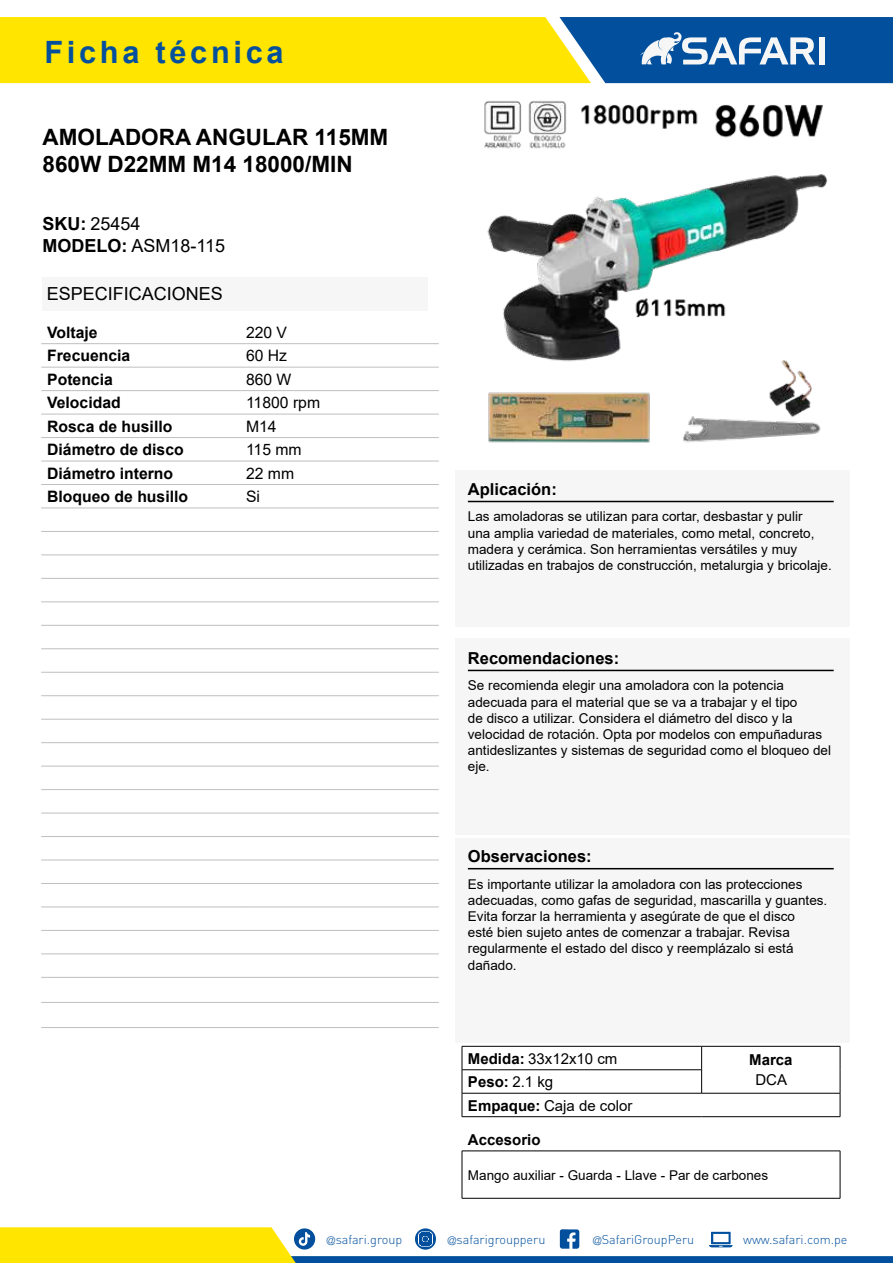
<style>
.page{position:relative;width:893px;height:1263px;background:#fff}
.page>*{position:absolute;margin:0;border:0;box-sizing:border-box;transform-origin:0 0}
.t1{font:700 30.75px "Arial";letter-spacing:.12em;color:#02509d}
.t2{font:700 22.5px/27px "Arial";color:#000}
.t3{font:18px/21.9px "Arial";color:#000}
.t4{font:700 16.5px "Arial";color:#000}
.t5{font:700 15.75px "Arial";color:#000}
.t6{font:15.75px "Arial";color:#000}
.t7{font:15px "Arial";color:#000}
.t8{font:700 15px "Arial";color:#000}
.t9{font:13.5px/16.2px "Arial";color:#000}
.t10{font:300 12.6px "DIN";color:#02509d}
.s1{font-weight:700}
.s2{font-weight:400}
.s3{font-family:"Helvetica LT Std";font-stretch:condensed;font-size:11.25px}
</style>
<div class="page">
<svg style="left:0;top:1227px;width:893px;height:36px"></svg>
<svg style="left:0;top:17px;width:893px;height:66px;background:#b1b83e"></svg>
<div style="left:819px;top:37px;width:6px;height:27px;background:#f6f6f6"></div>
<div style="left:455px;top:470px;width:395px;height:157px;background:#f6f6f6"></div>
<hr style="left:468px;top:501px;width:366px;height:1px;background:#000">
<div style="left:455px;top:638px;width:395px;height:196px;background:#f6f6f6"></div>
<hr style="left:468px;top:670px;width:366px;height:1px;background:#000">
<div style="left:455px;top:838px;width:395px;height:204px;background:#f6f6f6"></div>
<hr style="left:468px;top:868px;width:366px;height:1px;background:#000">
<hr style="left:462px;top:1151px;width:378px;height:1px;background:#000">
<hr style="left:462px;top:1151px;width:1px;height:47px;background:#000">
<hr style="left:840px;top:1151px;width:1px;height:47px;background:#000">
<hr style="left:462px;top:1198px;width:378px;height:1px;background:#000">
<hr style="left:41px;top:343px;width:199px;height:1px;background:#bfbfbf">
<hr style="left:240px;top:343px;width:199px;height:1px;background:#bfbfbf">
<hr style="left:41px;top:1027px;width:199px;height:1px;background:#bfbfbf">
<hr style="left:240px;top:1027px;width:199px;height:1px;background:#bfbfbf">
<hr style="left:41px;top:367px;width:199px;height:1px;background:#bfbfbf">
<hr style="left:240px;top:367px;width:199px;height:1px;background:#bfbfbf">
<hr style="left:41px;top:390px;width:199px;height:1px;background:#bfbfbf">
<hr style="left:240px;top:390px;width:199px;height:1px;background:#bfbfbf">
<hr style="left:41px;top:414px;width:199px;height:1px;background:#bfbfbf">
<hr style="left:240px;top:414px;width:199px;height:1px;background:#bfbfbf">
<hr style="left:41px;top:437px;width:199px;height:1px;background:#bfbfbf">
<hr style="left:240px;top:437px;width:199px;height:1px;background:#bfbfbf">
<hr style="left:41px;top:461px;width:199px;height:1px;background:#bfbfbf">
<hr style="left:240px;top:461px;width:199px;height:1px;background:#bfbfbf">
<hr style="left:41px;top:484px;width:199px;height:1px;background:#bfbfbf">
<hr style="left:240px;top:484px;width:199px;height:1px;background:#bfbfbf">
<hr style="left:41px;top:508px;width:199px;height:1px;background:#bfbfbf">
<hr style="left:240px;top:508px;width:199px;height:1px;background:#bfbfbf">
<hr style="left:41px;top:531px;width:199px;height:1px;background:#bfbfbf">
<hr style="left:240px;top:531px;width:199px;height:1px;background:#bfbfbf">
<hr style="left:41px;top:555px;width:199px;height:1px;background:#bfbfbf">
<hr style="left:240px;top:555px;width:199px;height:1px;background:#bfbfbf">
<hr style="left:41px;top:578px;width:199px;height:1px;background:#bfbfbf">
<hr style="left:240px;top:578px;width:199px;height:1px;background:#bfbfbf">
<hr style="left:41px;top:602px;width:199px;height:1px;background:#bfbfbf">
<hr style="left:240px;top:602px;width:199px;height:1px;background:#bfbfbf">
<hr style="left:41px;top:625px;width:199px;height:1px;background:#bfbfbf">
<hr style="left:240px;top:625px;width:199px;height:1px;background:#bfbfbf">
<hr style="left:41px;top:648px;width:199px;height:1px;background:#bfbfbf">
<hr style="left:240px;top:648px;width:199px;height:1px;background:#bfbfbf">
<hr style="left:41px;top:672px;width:199px;height:1px;background:#bfbfbf">
<hr style="left:240px;top:672px;width:199px;height:1px;background:#bfbfbf">
<hr style="left:41px;top:695px;width:199px;height:1px;background:#bfbfbf">
<hr style="left:240px;top:695px;width:199px;height:1px;background:#bfbfbf">
<hr style="left:41px;top:719px;width:199px;height:1px;background:#bfbfbf">
<hr style="left:240px;top:719px;width:199px;height:1px;background:#bfbfbf">
<hr style="left:41px;top:742px;width:199px;height:1px;background:#bfbfbf">
<hr style="left:240px;top:742px;width:199px;height:1px;background:#bfbfbf">
<hr style="left:41px;top:766px;width:199px;height:1px;background:#bfbfbf">
<hr style="left:240px;top:766px;width:199px;height:1px;background:#bfbfbf">
<hr style="left:41px;top:789px;width:199px;height:1px;background:#bfbfbf">
<hr style="left:240px;top:789px;width:199px;height:1px;background:#bfbfbf">
<hr style="left:41px;top:813px;width:199px;height:1px;background:#bfbfbf">
<hr style="left:240px;top:813px;width:199px;height:1px;background:#bfbfbf">
<hr style="left:41px;top:836px;width:199px;height:1px;background:#bfbfbf">
<hr style="left:240px;top:836px;width:199px;height:1px;background:#bfbfbf">
<hr style="left:41px;top:860px;width:199px;height:1px;background:#bfbfbf">
<hr style="left:240px;top:860px;width:199px;height:1px;background:#bfbfbf">
<hr style="left:41px;top:883px;width:199px;height:1px;background:#bfbfbf">
<hr style="left:240px;top:883px;width:199px;height:1px;background:#bfbfbf">
<hr style="left:41px;top:907px;width:199px;height:1px;background:#bfbfbf">
<hr style="left:240px;top:907px;width:199px;height:1px;background:#bfbfbf">
<hr style="left:41px;top:930px;width:199px;height:1px;background:#bfbfbf">
<hr style="left:240px;top:930px;width:199px;height:1px;background:#bfbfbf">
<hr style="left:41px;top:954px;width:199px;height:1px;background:#bfbfbf">
<hr style="left:240px;top:954px;width:199px;height:1px;background:#bfbfbf">
<hr style="left:41px;top:977px;width:199px;height:1px;background:#bfbfbf">
<hr style="left:240px;top:977px;width:199px;height:1px;background:#bfbfbf">
<hr style="left:41px;top:1002px;width:199px;height:1px;background:#bfbfbf">
<hr style="left:240px;top:1002px;width:199px;height:1px;background:#bfbfbf">
<img style="left:484px;top:101px;width:343px;height:342px">
<div style="left:43px;top:277px;width:385px;height:33px;background:#f6f6f6"></div>
<hr style="left:462px;top:1069px;width:239px;height:1px;background:#000">
<hr style="left:462px;top:1093px;width:240px;height:1px;background:#000">
<hr style="left:702px;top:1093px;width:138px;height:1px;background:#000">
<hr style="left:462px;top:1046px;width:240px;height:1px;background:#000">
<hr style="left:702px;top:1046px;width:138px;height:1px;background:#000">
<svg style="left:701px;top:1046px;width:1px;height:47px"></svg>
<svg style="left:462px;top:1046px;width:1px;height:70px"></svg>
<svg style="left:840px;top:1046px;width:1px;height:70px"></svg>
<hr style="left:462px;top:1116px;width:240px;height:1px;background:#000">
<hr style="left:702px;top:1116px;width:138px;height:1px;background:#000">
<h1 class="t1" style="left:44px;top:34px;width:241px">Ficha técnica</h1>
<h2 class="t2" style="left:43px;top:126px;width:347px">AMOLADORA ANGULAR 115MM<br>860W D22MM M14 18000/MIN</h2>
<h3 class="t3" style="left:43px;top:213px;width:184px"><span class="s1">SKU:</span> 25454<br><span class="s1">MODELO:</span> ASM18-115</h3>
<h3 class="t3" style="left:47px;top:282px;width:178px">ESPECIFICACIONES</h3>
<p class="t5" style="left:47px;top:326px;width:52px">Voltaje</p>
<p class="t6" style="left:246px;top:326px;width:43px">220 V</p>
<p class="t5" style="left:47px;top:350px;width:85px">Frecuencia</p>
<p class="t6" style="left:246px;top:350px;width:43px">60 Hz</p>
<p class="t5" style="left:47px;top:373px;width:67px">Potencia</p>
<p class="t6" style="left:246px;top:373px;width:47px">860 W</p>
<p class="t5" style="left:47px;top:397px;width:75px">Velocidad</p>
<p class="t6" style="left:246px;top:397px;width:76px">11800 rpm</p>
<p class="t5" style="left:47px;top:420px;width:127px">Rosca de husillo</p>
<p class="t6" style="left:246px;top:420px;width:32px">M14</p>
<p class="t5" style="left:47px;top:444px;width:138px">Diámetro de disco</p>
<p class="t6" style="left:246px;top:444px;width:57px">115 mm</p>
<p class="t5" style="left:47px;top:467px;width:128px">Diámetro interno</p>
<p class="t6" style="left:246px;top:467px;width:50px">22 mm</p>
<p class="t5" style="left:47px;top:490px;width:142px">Bloqueo de husillo</p>
<p class="t6" style="left:246px;top:490px;width:16px">Si</p>
<p class="t4" style="left:468px;top:483px;width:90px">Aplicación:</p>
<p class="t9" style="left:468px;top:510px;width:365px">Las amoladoras se utilizan para cortar, desbastar y pulir<br>una amplia variedad de materiales, como metal, concreto, madera y cerámica. Son herramientas versátiles y muy utilizadas en trabajos de construcción, metalurgia y bricolaje.</p>
<p class="t4" style="left:468px;top:652px;width:153px">Recomendaciones:</p>
<p class="t9" style="left:468px;top:679px;width:365px">Se recomienda elegir una amoladora con la potencia adecuada para el material que se va a trabajar y el tipo<br>de disco a utilizar. Considera el diámetro del disco y la velocidad de rotación. Opta por modelos con empuñaduras antideslizantes y sistemas de seguridad como el bloqueo del eje.</p>
<p class="t4" style="left:468px;top:850px;width:125px">Observaciones:</p>
<p class="t9" style="left:468px;top:877px;width:361px">Es importante utilizar la amoladora con las protecciones adecuadas, como gafas de seguridad, mascarilla y guantes.<br>Evita forzar la herramienta y asegúrate de que el disco<br>esté bien sujeto antes de comenzar a trabajar. Revisa regularmente el estado del disco y reemplázalo si está dañado.</p>
<p class="t7" style="left:468px;top:1053px;width:151px"><span class="s1">Medida:</span> 33x12x10 cm</p>
<p class="t8" style="left:749px;top:1054px;width:45px">Marca</p>
<p class="t8" style="left:468px;top:1076px;width:87px">Peso: <span class="s2">2.1 kg</span></p>
<p class="t7" style="left:755px;top:1074px;width:33px">DCA</p>
<p class="t7" style="left:468px;top:1100px;width:166px"><span class="s1">Empaque:</span> Caja de color</p>
<p class="t8" style="left:468px;top:1134px;width:74px">Accesorio</p>
<p class="t9" style="left:468px;top:1168px;width:302px">Mango auxiliar - Guarda - Llave - Par de carbones</p>
<p class="t10" style="left:327px;top:1234px;width:77px"><span class="s3">@</span>safari.group</p>
<p class="t10" style="left:448px;top:1234px;width:99px"><span class="s3">@</span>safarigroupperu</p>
<p class="t10" style="left:593px;top:1234px;width:103px"><span class="s3">@</span>SafariGroupPeru</p>
<p class="t10" style="left:743px;top:1234px;width:106px">www.safari.com.pe</p>
</div>
